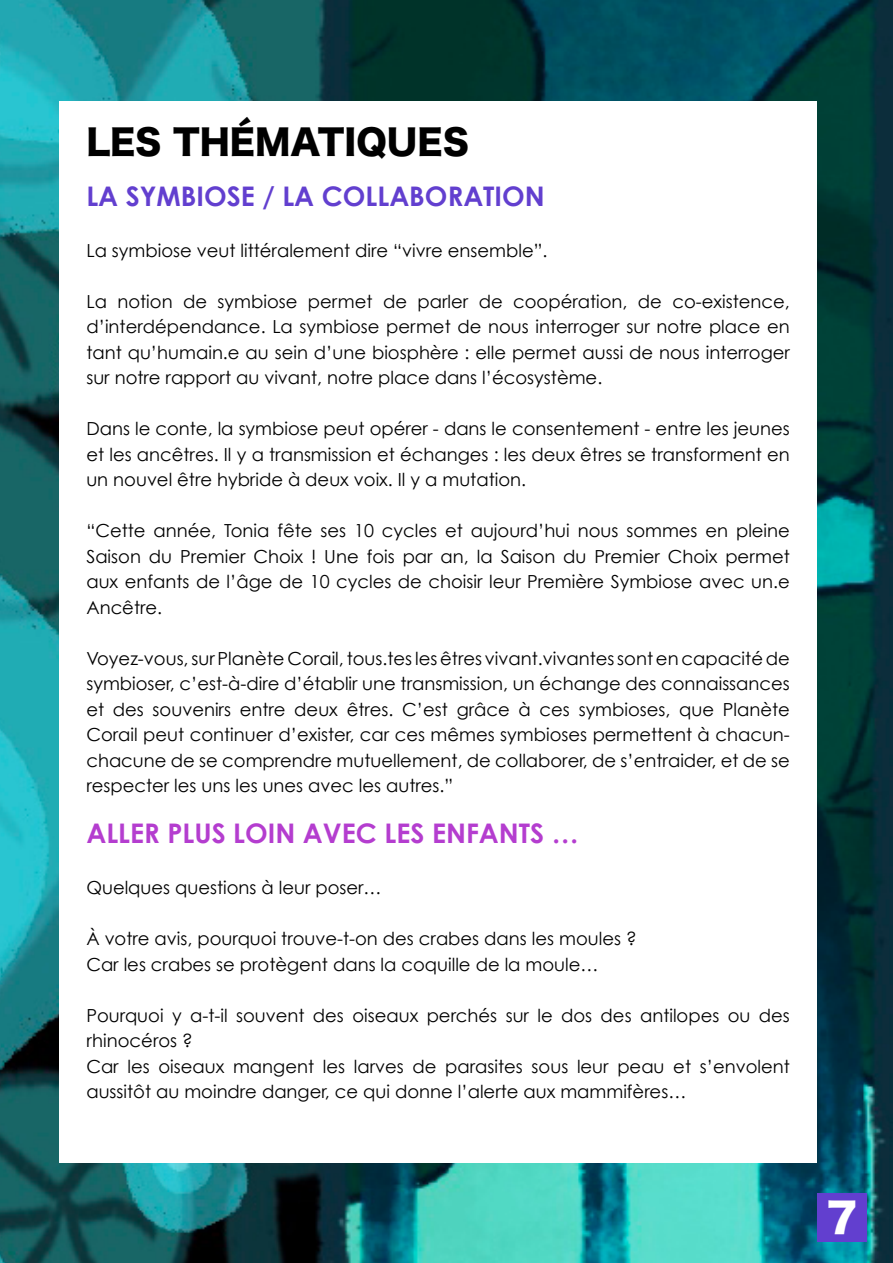
<style>
.page{position:relative;width:893px;height:1263px;background:#fff}
.page>*{position:absolute;margin:0;border:0;box-sizing:border-box;transform-origin:0 0}
.t1{font:40.5px "Hira Kaku Std W8";color:#fff}
.t2{font:34.5px "Hira Kaku Std W8";color:#000}
.t3{font:700 27px "Century Gothic";color:#b43dcf}
.t4{font:700 27px "Century Gothic";color:#623fcf}
.t5{font:18px/25.5px "Century Gothic";color:#000;text-align:justify}
</style>
<div class="page">
<img style="left:1px;top:0;width:892px;height:1263px">
<div style="left:59px;top:101px;width:758px;height:1061px;background:#fff"></div>
<img style="left:0;top:0;width:1px;height:1263px">
<div style="left:817px;top:1193px;width:50px;height:49px;background:#623fcf"></div>
<h2 class="t2" style="left:86px;top:123px;width:384px">LES THÉMATIQUES</h2>
<h3 class="t4" style="left:86px;top:175px;width:460px">LA SYMBIOSE / LA COLLABORATION</h3>
<p class="t5" style="left:86px;top:237px;width:463px">La symbiose veut littéralement dire “vivre ensemble”.</p>
<p class="t5" style="left:86px;top:288px;width:705px">La notion de symbiose permet de parler de coopération, de co-existence, d’interdépendance. La symbiose permet de nous interroger sur notre place en tant qu’humain.e au sein d’une biosphère : elle permet aussi de nous interroger sur notre rapport au vivant, notre place dans l’écosystème.</p>
<p class="t5" style="left:86px;top:416px;width:705px">Dans le conte, la symbiose peut opérer - dans le consentement - entre les jeunes et les ancêtres. Il y a transmission et échanges : les deux êtres se transforment en un nouvel être hybride à deux voix. Il y a mutation.</p>
<p class="t5" style="left:86px;top:518px;width:705px">“Cette année, Tonia fête ses 10 cycles et aujourd’hui nous sommes en pleine Saison du Premier Choix ! Une fois par an, la Saison du Premier Choix permet aux enfants de l’âge de 10 cycles de choisir leur Première Symbiose avec un.e Ancêtre.</p>
<p class="t5" style="left:86px;top:645px;width:705px">Voyez-vous, sur Planète Corail, tous.tes les êtres vivant.vivantes sont en capacité de symbioser, c’est-à-dire d’établir une transmission, un échange des connaissances et des souvenirs entre deux êtres. C’est grâce à ces symbioses, que Planète Corail peut continuer d’exister, car ces mêmes symbioses permettent à chacun&shy;chacune de se comprendre mutuellement, de collaborer, de s’entraider, et de se respecter les uns les unes avec les autres.”</p>
<h3 class="t3" style="left:86px;top:813px;width:494px">ALLER PLUS LOIN AVEC LES ENFANTS …</h3>
<p class="t5" style="left:86px;top:875px;width:297px">Quelques questions à leur poser…</p>
<p class="t5" style="left:86px;top:926px;width:552px">À votre avis, pourquoi trouve-t-on des crabes dans les moules ?<br>Car les crabes se protègent dans la coquille de la moule…</p>
<p class="t5" style="left:86px;top:1002px;width:705px;text-align:left">Pourquoi y a-t-il souvent des oiseaux perchés sur le dos des antilopes ou des rhinocéros ?<br>Car les oiseaux mangent les larves de parasites sous leur peau et s’envolent aussitôt au moindre danger, ce qui donne l’alerte aux mammifères…</p>
<h1 class="t1" style="left:826px;top:1195px;width:33px">7</h1>
</div>
